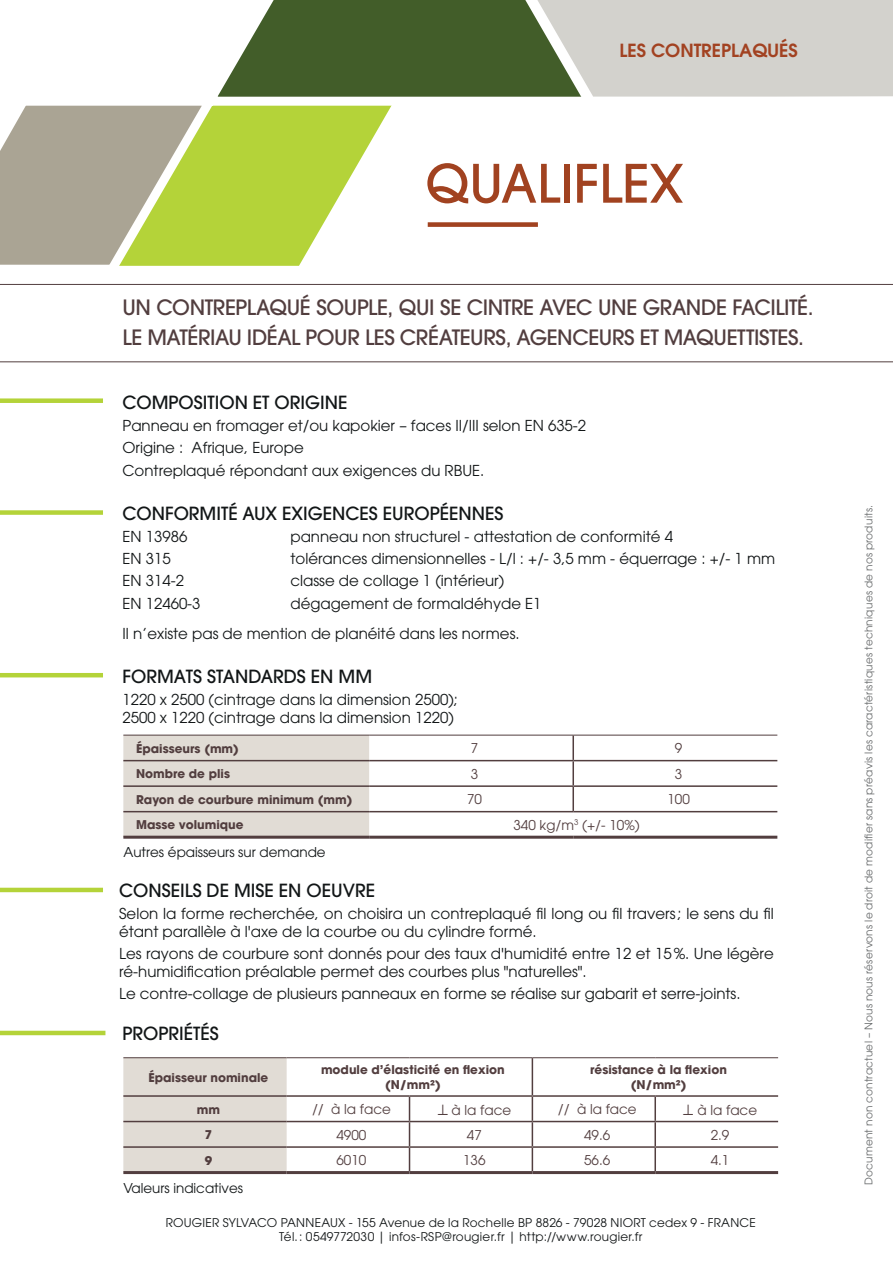
<style>
.page{position:relative;width:893px;height:1263px;background:#fff}
.page>*{position:absolute;margin:0;border:0;box-sizing:border-box;transform-origin:0 0}
.t1{font:500 52.5px "Avant Garde LT";color:#a14220}
.t2{font:500 21px/30px "Avant Garde LT";letter-spacing:-.02em;color:#523e3f}
.t3{font:500 18px "Avant Garde LT";color:#121617}
.t4{font:600 18px "Avant Garde LT";color:#a24221}
.t5{font:15px/18px "Avant Garde LT";color:#121617}
.t6{font:13.5px "Avant Garde LT";color:#523e3f}
.t7{font:13.5px "Avant Garde LT";color:#121617}
.t8{font:700 12px/14.4px "Avant Garde LT";color:#523e3f;text-align:center}
.t9{font:12px/14.4px "Avant Garde LT";letter-spacing:.02em;color:#121617;text-align:center}
.t10{font:10.5px "Avant Garde LT";letter-spacing:.025em;color:#656869}
</style>
<div class="page">
<svg style="left:0;top:0;width:893px;height:266px"></svg>
<div style="left:0;top:398px;width:103px;height:5px;background:#b4d339"></div>
<div style="left:0;top:510px;width:103px;height:5px;background:#b4d339"></div>
<hr style="left:0;top:673px;width:103px;height:4px;background:#b4d339">
<hr style="left:0;top:284px;width:893px;height:1px;background:#523e3f">
<hr style="left:0;top:361px;width:893px;height:1px;background:#523e3f">
<div style="left:428px;top:222px;width:110px;height:5px;background:#a14220"></div>
<div style="left:123px;top:736px;width:246px;height:100px;background:#e1dcd5"></div>
<hr style="left:572px;top:735px;width:2px;height:25px;background:#523e3f">
<hr style="left:572px;top:761px;width:2px;height:24px;background:#523e3f">
<hr style="left:572px;top:787px;width:2px;height:24px;background:#523e3f">
<hr style="left:123px;top:836px;width:246px;height:3px;background:#523e3f">
<hr style="left:369px;top:836px;width:204px;height:3px;background:#523e3f">
<hr style="left:573px;top:836px;width:204px;height:3px;background:#523e3f">
<hr style="left:369px;top:811px;width:204px;height:1px;background:#523e3f">
<hr style="left:573px;top:811px;width:204px;height:1px;background:#523e3f">
<hr style="left:369px;top:760px;width:204px;height:1px;background:#523e3f">
<hr style="left:573px;top:760px;width:204px;height:1px;background:#523e3f">
<hr style="left:369px;top:785px;width:204px;height:2px;background:#523e3f">
<hr style="left:573px;top:785px;width:204px;height:2px;background:#523e3f">
<hr style="left:123px;top:735px;width:246px;height:1px;background:#523e3f">
<hr style="left:369px;top:735px;width:204px;height:1px;background:#523e3f">
<hr style="left:573px;top:735px;width:204px;height:1px;background:#523e3f">
<hr style="left:123px;top:760px;width:246px;height:1px;background:#523e3f">
<hr style="left:123px;top:785px;width:246px;height:2px;background:#523e3f">
<hr style="left:123px;top:811px;width:246px;height:1px;background:#523e3f">
<hr style="left:0;top:1031px;width:105px;height:4px;background:#b4d339">
<div style="left:123px;top:1058px;width:164px;height:113px;background:#e1dcd5"></div>
<hr style="left:287px;top:1095px;width:122px;height:2px;background:#523e3f">
<hr style="left:409px;top:1095px;width:123px;height:2px;background:#523e3f">
<hr style="left:123px;top:1057px;width:164px;height:1px;background:#523e3f">
<hr style="left:287px;top:1057px;width:122px;height:1px;background:#523e3f">
<hr style="left:409px;top:1057px;width:123px;height:1px;background:#523e3f">
<hr style="left:123px;top:1095px;width:164px;height:2px;background:#523e3f">
<hr style="left:532px;top:1057px;width:123px;height:1px;background:#523e3f">
<hr style="left:655px;top:1057px;width:123px;height:1px;background:#523e3f">
<hr style="left:123px;top:1171px;width:164px;height:3px;background:#523e3f">
<hr style="left:287px;top:1171px;width:122px;height:3px;background:#523e3f">
<hr style="left:409px;top:1171px;width:123px;height:3px;background:#523e3f">
<hr style="left:532px;top:1171px;width:123px;height:3px;background:#523e3f">
<hr style="left:655px;top:1171px;width:123px;height:3px;background:#523e3f">
<hr style="left:123px;top:1121px;width:164px;height:1px;background:#523e3f">
<hr style="left:287px;top:1121px;width:122px;height:1px;background:#523e3f">
<hr style="left:409px;top:1121px;width:123px;height:1px;background:#523e3f">
<hr style="left:123px;top:1146px;width:164px;height:2px;background:#523e3f">
<hr style="left:287px;top:1146px;width:122px;height:2px;background:#523e3f">
<hr style="left:409px;top:1146px;width:123px;height:2px;background:#523e3f">
<svg style="left:409px;top:1097px;width:1px;height:74px"></svg>
<svg style="left:532px;top:1058px;width:246px;height:114px"></svg>
<hr style="left:654px;top:1097px;width:2px;height:24px;background:#523e3f">
<hr style="left:654px;top:1122px;width:2px;height:24px;background:#523e3f">
<hr style="left:654px;top:1148px;width:2px;height:23px;background:#523e3f">
<hr style="left:0;top:888px;width:103px;height:4px;background:#b4d339">
<p class="t4" style="left:620px;top:39px;width:180px">LES CONTREPLAQUÉS</p>
<h1 class="t1" style="left:425px;top:151px;width:260px">QUALIFLEX</h1>
<h2 class="t2" style="left:122px;top:292px;width:693px">UN CONTREPLAQUÉ SOUPLE, QUI SE CINTRE AVEC UNE GRANDE FACILITÉ.<br>LE MATÉRIAU IDÉAL POUR LES CRÉATEURS, AGENCEURS ET MAQUETTISTES.</h2>
<p class="t3" style="left:122px;top:391px;width:226px">COMPOSITION ET ORIGINE</p>
<p class="t5" style="left:122px;top:415px;width:465px;line-height:22.2px">Panneau en fromager et/ou kapokier – faces II/III selon EN 635-2<br>Origine : Afrique, Europe<br>Contreplaqué répondant aux exigences du RBUE.</p>
<p class="t3" style="left:122px;top:502px;width:382px">CONFORMITÉ AUX EXIGENCES EUROPÉENNES</p>
<p class="t5" style="left:122px;top:527px;width:66px">EN 13986</p>
<p class="t5" style="left:290px;top:527px;width:384px">panneau non structurel - attestation de conformité 4</p>
<p class="t5" style="left:122px;top:550px;width:50px">EN 315</p>
<p class="t5" style="left:290px;top:550px;width:486px">tolérances dimensionnelles - L/l : +/- 3,5 mm - équerrage : +/- 1 mm</p>
<p class="t5" style="left:122px;top:572px;width:63px">EN 314-2</p>
<p class="t5" style="left:290px;top:572px;width:215px">classe de collage 1 (intérieur)</p>
<p class="t5" style="left:122px;top:594px;width:80px">EN 12460-3</p>
<p class="t5" style="left:122px;top:588px;width:421px;line-height:30.8px;text-indent:168px">dégagement de formaldéhyde E1<br>Il n’existe pas de mention de planéité dans les normes.</p>
<p class="t3" style="left:122px;top:665px;width:251px">FORMATS STANDARDS EN MM</p>
<p class="t5" style="left:122px;top:691px;width:337px">1220 x 2500 (cintrage dans la dimension 2500);<br>2500 x 1220 (cintrage dans la dimension 1220)</p>
<p class="t8" style="left:136px;top:741px;width:104px">Épaisseurs (mm)</p>
<p class="t6" style="left:471px;top:740px;width:9px">7</p>
<p class="t6" style="left:675px;top:740px;width:9px">9</p>
<p class="t8" style="left:136px;top:766px;width:95px">Nombre de plis</p>
<p class="t6" style="left:471px;top:766px;width:9px">3</p>
<p class="t6" style="left:675px;top:766px;width:9px">3</p>
<p class="t8" style="left:136px;top:792px;width:218px">Rayon de courbure minimum (mm)</p>
<p class="t6" style="left:467px;top:791px;width:16px">70</p>
<p class="t6" style="left:667px;top:791px;width:24px">100</p>
<p class="t8" style="left:136px;top:817px;width:109px">Masse volumique</p>
<p class="t6" style="left:513px;top:817px;width:128px">340 kg/m<sup>3</sup> (+/- 10%)</p>
<p class="t7" style="left:123px;top:844px;width:204px">Autres épaisseurs sur demande</p>
<p class="t3" style="left:119px;top:879px;width:257px">CONSEILS DE MISE EN OEUVRE</p>
<p class="t5" style="left:119px;top:904px;width:656px">Selon la forme recherchée, on choisira un contreplaqué fil long ou fil travers; le sens du fil étant parallèle à l'axe de la courbe ou du cylindre formé.</p>
<p class="t5" style="left:119px;top:944px;width:656px">Les rayons de courbure sont donnés pour des taux d'humidité entre 12 et 15%. Une légère ré-humidification préalable permet des courbes plus "naturelles".</p>
<p class="t5" style="left:119px;top:985px;width:623px">Le contre-collage de plusieurs panneaux en forme se réalise sur gabarit et serre-joints.</p>
<p class="t3" style="left:122px;top:1022px;width:98px">PROPRIÉTÉS</p>
<p class="t8" style="left:148px;top:1070px;width:121px">Épaisseur nominale</p>
<p class="t8" style="left:321px;top:1063px;width:185px">module d’élasticité en flexion (N/mm²)</p>
<p class="t8" style="left:590px;top:1063px;width:138px">résistance à la flexion (N/mm²)</p>
<p class="t8" style="left:197px;top:1102px;width:25px">mm</p>
<p class="t6" style="left:312px;top:1101px;width:80px">// à la face</p>
<p class="t6" style="left:437px;top:1102px;width:75px">⊥ à la face</p>
<p class="t6" style="left:558px;top:1101px;width:80px">// à la face</p>
<p class="t6" style="left:683px;top:1102px;width:76px">⊥ à la face</p>
<p class="t8" style="left:205px;top:1127px;width:9px">7</p>
<p class="t6" style="left:336px;top:1127px;width:31px">4900</p>
<p class="t6" style="left:467px;top:1127px;width:16px">47</p>
<p class="t6" style="left:584px;top:1127px;width:28px">49.6</p>
<p class="t6" style="left:711px;top:1127px;width:20px">2.9</p>
<p class="t8" style="left:205px;top:1153px;width:9px">9</p>
<p class="t6" style="left:336px;top:1152px;width:31px">6010</p>
<p class="t6" style="left:463px;top:1152px;width:24px">136</p>
<p class="t6" style="left:584px;top:1152px;width:28px">56.6</p>
<p class="t6" style="left:711px;top:1152px;width:20px">4.1</p>
<p class="t7" style="left:123px;top:1180px;width:121px">Valeurs indicatives</p>
<p class="t9" style="left:166px;top:1215px;width:592px">ROUGIER SYLVACO PANNEAUX - 155 Avenue de la Rochelle BP 8826 - 79028 NIORT cedex 9 - FRANCE<br>Tél.: 0549772030 | infos-RSP@rougier.fr | http://www.rougier.fr</p>
<p class="t10" style="left:862px;top:1185px;width:682px;rotate:-90deg">Document non contractuel – Nous nous réservons le droit de modifier sans préavis les caractéristiques techniques de nos produits.</p>
</div>
